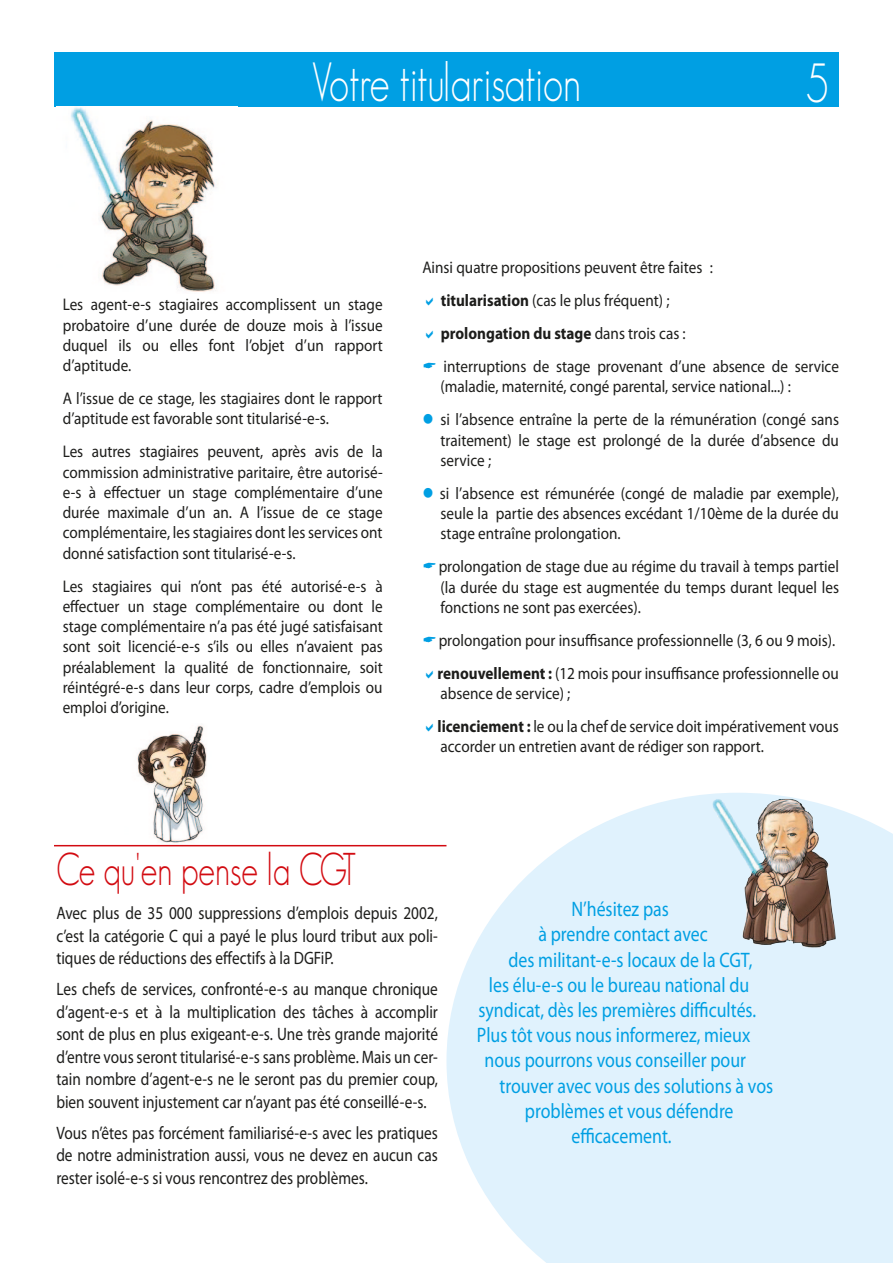
<style>
.page{position:relative;width:893px;height:1263px;background:#fff}
.page>*{position:absolute;margin:0;border:0;box-sizing:border-box;transform-origin:0 0}
.times{font:300 54px "Geosans";color:#fff;scale:.75 1}
.Normal_e{font:300 45px "Geosans";color:#d20b11;scale:.75 1}
.t1{font:21px "Myriad Pro";color:#009fe3;scale:.85 1}
.Normal_e-2{font:18px/22.5px "Myriad Pro";color:#1d1d1b;text-align:justify;scale:.85 1}
.Normal_e-3{font:16.8px/20.2px "Myriad Pro";color:#1d1d1b;text-align:justify;scale:.9 1}
.Normal_e-4{font:700 16.8px "Myriad Pro";color:#1d1d1b;scale:.9 1}
.s1{font-weight:700}
.s2{font-weight:400}
.s3{color:#009fe3}
</style>
<div class="page">
<svg style="left:446px;top:793px;width:447px;height:470px;background:#e4f3fd"></svg>
<img style="left:125px;top:725px;width:93px;height:122px">
<div style="left:54px;top:52px;width:785px;height:54px;background:#009fe3"></div>
<hr style="left:54px;top:845px;width:392px;height:1px;background:#d20b11">
<img style="left:71px;top:107px;width:144px;height:185px">
<img style="left:711px;top:799px;width:125px;height:148px">
<p class="times" style="left:311px;top:52px;width:361px">Votre titularisation</p>
<p class="times" style="left:806px;top:53px;width:31px">5</p>
<p class="Normal_e-3" style="left:63px;top:294px;width:357px">Les agent-e-s stagiaires accomplissent un stage probatoire d’une durée de douze mois à l’issue duquel ils ou elles font l’objet d’un rapport d’aptitude.</p>
<p class="Normal_e-3" style="left:63px;top:388px;width:357px">A l’issue de ce stage, les stagiaires dont le rapport d’aptitude est favorable sont titularisé-e-s.</p>
<p class="Normal_e-3" style="left:63px;top:441px;width:357px">Les autres stagiaires peuvent, après avis de la commission administrative paritaire, être autorisé&shy;e-s à effectuer un stage complémentaire d’une durée maximale d’un an. A l’issue de ce stage complémentaire, les stagiaires dont les services ont donné satisfaction sont titularisé-e-s.</p>
<p class="Normal_e-3" style="left:63px;top:576px;width:357px">Les stagiaires qui n’ont pas été autorisé-e-s à effectuer un stage complémentaire ou dont le stage complémentaire n’a pas été jugé satisfaisant sont soit licencié-e-s s’ils ou elles n’avaient pas préalablement la qualité de fonctionnaire, soit réintégré-e-s dans leur corps, cadre d’emplois ou emploi d’origine.</p>
<p class="Normal_e" style="left:56px;top:844px;width:402px">Ce qu'en pense la CGT</p>
<p class="Normal_e-3" style="left:422px;top:257px;width:324px">Ainsi quatre propositions peuvent être faites :</p>
<p class="Normal_e-3" style="left:441px;top:290px;width:256px"><span class="s1">titularisation</span> (cas le plus fréquent) ;</p>
<p class="Normal_e-4" style="left:441px;top:322px;width:274px">prolongation du stage <span class="s2">dans trois cas :</span></p>
<p class="Normal_e-3" style="left:441px;top:356px;width:444px">interruptions de stage provenant d’une absence de service (maladie, maternité, congé parental, service national...) :</p>
<p class="Normal_e-3" style="left:441px;top:409px;width:444px;text-indent:-18px"><span class="s3">●</span> si l’absence entraîne la perte de la rémunération (congé sans traitement) le stage est prolongé de la durée d’absence du service ;</p>
<p class="Normal_e-3" style="left:441px;top:483px;width:444px;text-indent:-18px"><span class="s3">●</span> si l’absence est rémunérée (congé de maladie par exemple), seule la partie des absences excédant 1/10ème de la durée du stage entraîne prolongation.</p>
<p class="Normal_e-3" style="left:439px;top:556px;width:446px">prolongation de stage due au régime du travail à temps partiel (la durée du stage est augmentée du temps durant lequel les fonctions ne sont pas exercées).</p>
<p class="Normal_e-3" style="left:439px;top:630px;width:442px">prolongation pour insuffisance professionnelle (3, 6 ou 9 mois).</p>
<p class="Normal_e-3" style="left:438px;top:663px;width:447px"><span class="s1">renouvellement :</span> (12 mois pour insuffisance professionnelle ou absence de service) ;</p>
<p class="Normal_e-3" style="left:438px;top:716px;width:447px"><span class="s1">licenciement :</span> le ou la chef de service doit impérativement vous accorder un entretien avant de rédiger son rapport.</p>
<p class="Normal_e-2" style="left:56px;top:902px;width:450px">Avec plus de 35 000 suppressions d’emplois depuis 2002, c’est la catégorie C qui a payé le plus lourd tribut aux poli&shy;tiques de réductions des effectifs à la DGFiP.</p>
<p class="Normal_e-2" style="left:56px;top:978px;width:451px">Les chefs de services, confronté-e-s au manque chronique d’agent-e-s et à la multiplication des tâches à accomplir sont de plus en plus exigeant-e-s. Une très grande majorité d’entre vous seront titularisé-e-s sans problème. Mais un cer&shy;tain nombre d’agent-e-s ne le seront pas du premier coup, bien souvent injustement car n’ayant pas été conseillé-e-s.</p>
<p class="Normal_e-2" style="left:56px;top:1121px;width:450px">Vous n’êtes pas forcément familiarisé-e-s avec les pratiques de notre administration aussi, vous ne devez en aucun cas rester isolé-e-s si vous rencontrez des problèmes.</p>
<p class="t1" style="left:571px;top:896px;width:116px">N’hésitez pas</p>
<p class="t1" style="left:538px;top:921px;width:201px">à prendre contact avec</p>
<p class="t1" style="left:508px;top:946px;width:289px">des militant-e-s locaux de la CGT,</p>
<p class="t1" style="left:489px;top:972px;width:308px">les élu-e-s ou le bureau national du</p>
<p class="t1" style="left:478px;top:997px;width:328px">syndicat, dès les premières difficultés.</p>
<p class="t1" style="left:477px;top:1022px;width:323px">Plus tôt vous nous informerez, mieux</p>
<p class="t1" style="left:484px;top:1047px;width:309px">nous pourrons vous conseiller pour</p>
<p class="t1" style="left:499px;top:1072px;width:324px">trouver avec vous des solutions à vos</p>
<p class="t1" style="left:525px;top:1098px;width:247px">problèmes et vous défendre</p>
<p class="t1" style="left:571px;top:1123px;width:119px">efficacement.</p>
</div>
